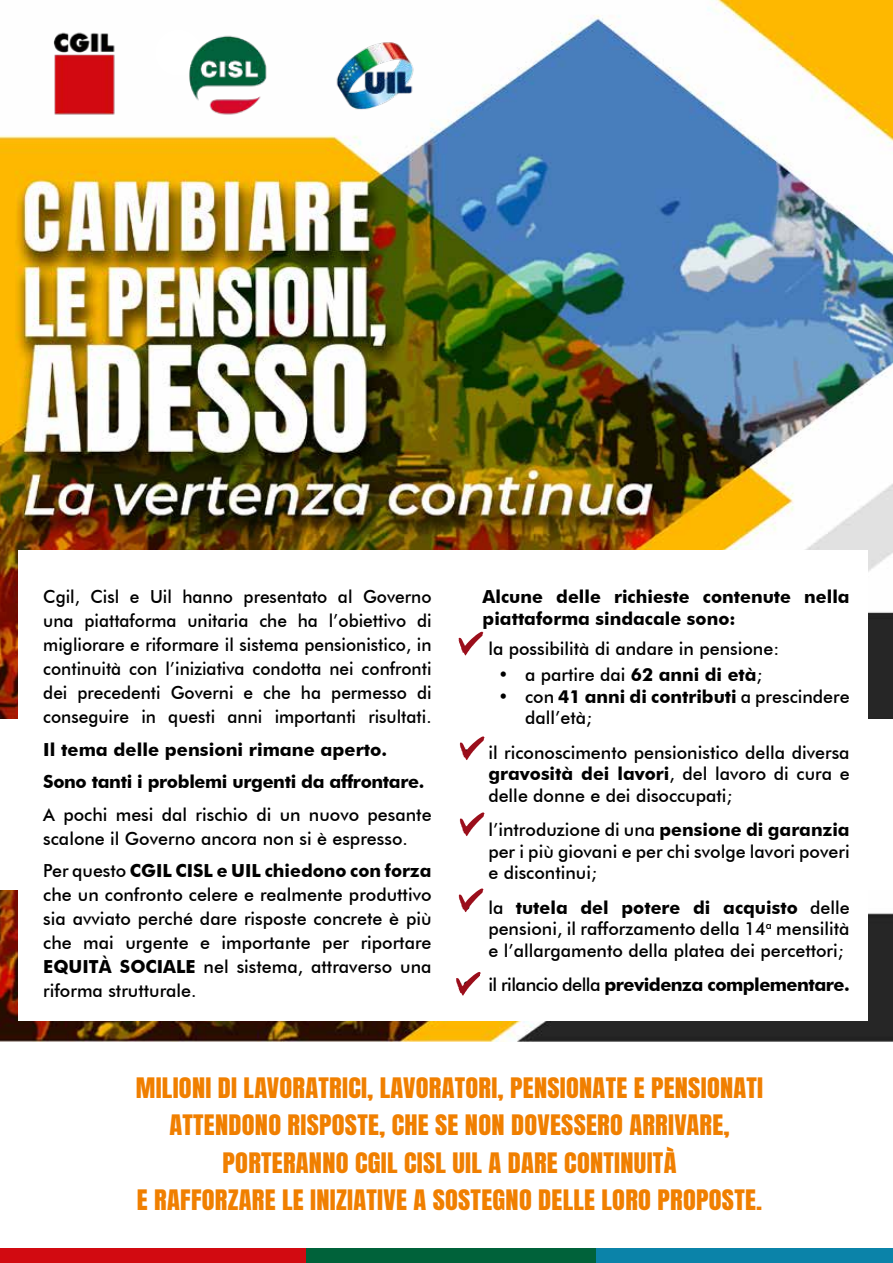
<style>
.page{position:relative;width:893px;height:1263px;background:#fff}
.page>*{position:absolute;margin:0;border:0;box-sizing:border-box;transform-origin:0 0}
.t1{font:24px/37.5px "Anton";letter-spacing:.01em;color:#f07f00;text-align:center;scale:1.1 1}
.t2{font:500 18px/21.6px "Futura BT";color:#000;text-align:justify}
.t3{font:500 18px/24px "Futura BT";color:#000;text-align:justify;scale:.96 1}
.t4{font:700 18px/32.5px "Futura BT";letter-spacing:-.02em;color:#000}
.t5{font:700 18px/21.6px "Futura BT";color:#000}
.t6{font:700 18px "Futura BT";letter-spacing:-.03em;color:#000}
.s1{font-weight:700}
.s2{font-weight:500}
</style>
<div class="page">
<img style="left:0;top:0;width:893px;height:719px">
<img style="left:0;top:891px;width:893px;height:151px">
<div style="left:595px;top:1248px;width:298px;height:15px;background:#0b83a9"></div>
<div style="left:0;top:1248px;width:306px;height:15px;background:#d20a11"></div>
<div style="left:306px;top:1248px;width:289px;height:15px;background:#00623a"></div>
<div style="left:18px;top:551px;width:849px;height:470px;background:#fff"></div>
<svg style="left:459px;top:632px;width:24px;height:23px"></svg>
<svg style="left:460px;top:736px;width:25px;height:24px"></svg>
<svg style="left:460px;top:812px;width:25px;height:24px"></svg>
<svg style="left:459px;top:888px;width:24px;height:24px"></svg>
<svg style="left:456px;top:972px;width:25px;height:23px"></svg>
<img style="left:0;top:25px;width:475px;height:97px">
<p class="t3" style="left:43px;top:585px;width:406px">Cgil, Cisl e Uil hanno presentato al Governo una piattaforma unitaria che ha l’obiettivo di migliorare e riformare il sistema pensionistico, in continuità con l’iniziativa condotta nei confronti dei precedenti Governi e che ha permesso di conseguire in questi anni importanti risultati.</p>
<p class="t4" style="left:43px;top:733px;width:383px">Il tema delle pensioni rimane aperto.<br>Sono tanti i problemi urgenti da affrontare.</p>
<p class="t2" style="left:43px;top:802px;width:390px;line-height:24px">A pochi mesi dal rischio di un nuovo pesante scalone il Governo ancora non si è espresso.</p>
<p class="t2" style="left:43px;top:859px;width:390px;line-height:24px">Per questo <span class="s1">CGIL CISL e UIL chiedono con forza </span>che un confronto celere e realmente produttivo sia avviato perché dare risposte concrete è più che mai urgente e importante per riportare <span class="s1">EQUITÀ SOCIALE</span> nel sistema, attraverso una riforma strutturale.</p>
<p class="t5" style="left:483px;top:586px;width:369px">Alcune delle richieste contenute nella piattaforma sindacale sono:</p>
<p class="t2" style="left:461px;top:638px;width:319px">• la possibilità di andare in pensione:</p>
<p class="t2" style="left:498px;top:664px;width:266px">• a partire dai <span class="s1">62 anni di età</span>;</p>
<p class="t2" style="left:525px;top:685px;width:326px;text-indent:-27px">• con <span class="s1">41 anni di contributi</span> a prescindere dall’età;</p>
<p class="t2" style="left:488px;top:741px;width:363px;text-indent:-27px">• il riconoscimento pensionistico della diversa <span class="s1">gravosità dei lavori</span>, del lavoro di cura e delle donne e dei disoccupati;</p>
<p class="t2" style="left:488px;top:819px;width:363px;text-indent:-27px">• l’introduzione di una <span class="s1">pensione di garanzia </span>per i più giovani e per chi svolge lavori poveri e discontinui;</p>
<p class="t2" style="left:488px;top:896px;width:363px;text-indent:-27px">• la <span class="s1">tutela del potere di acquisto</span> delle pensioni, il rafforzamento della 14<sup>a</sup> mensilità e l’allargamento della platea dei percettori;</p>
<p class="t6" style="left:461px;top:974px;width:390px"><span class="s2">• il rilancio della</span> previdenza complementare.</p>
<h1 class="t1" style="left:136px;top:1070px;width:572px">MILIONI DI LAVORATRICI, LAVORATORI, PENSIONATE E PENSIONATI ATTENDONO RISPOSTE, CHE SE NON DOVESSERO ARRIVARE, PORTERANNO CGIL CISL UIL A DARE CONTINUITÀ<br>E RAFFORZARE LE INIZIATIVE A SOSTEGNO DELLE LORO PROPOSTE.</h1>
</div>
